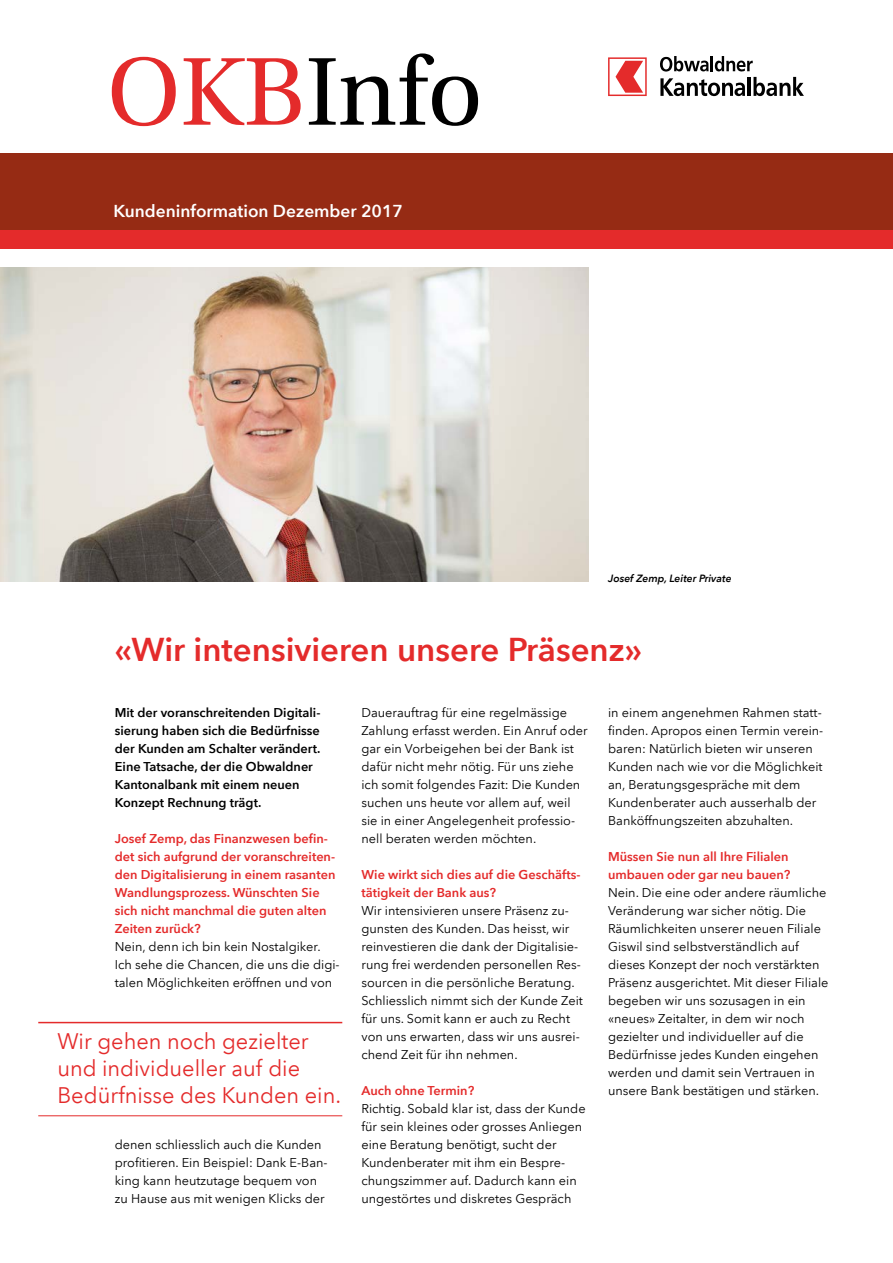
<style>
.page{position:relative;width:893px;height:1263px;background:#fff}
.page>*{position:absolute;margin:0;border:0;box-sizing:border-box;transform-origin:0 0}
.t1{font:96px "Utopia";color:#000}
.Titel_22_24{font:600 33px "Avenir Next LT Com";color:#e42b2b}
.t2{font:22.5px/27px "Avenir Next LT Com";color:#e42b2b}
.t3{font:600 17.25px "Avenir Next LT Com";color:#fff}
.Grundtext_8_5_12{font:12.75px/18px "Avenir Next LT Com";color:#000}
.Grundtext_8_5_12-2{font:600 12.75px/18px "Avenir Next LT Com";color:#e42b2b}
.Lead{font:600 12.75px/18px "Avenir Next LT Com";color:#000}
.Bildlegende{font:italic 600 10.5px "Avenir Next LT Com";color:#000}
.s1{color:#e42b2b}
</style>
<div class="page">
<img style="left:0;top:267px;width:589px;height:315px">
<svg style="left:608px;top:57px;width:39px;height:39px"></svg>
<svg style="left:660px;top:56px;width:144px;height:40px"></svg>
<div style="left:0;top:230px;width:893px;height:19px;background:#e42b2b"></div>
<div style="left:0;top:153px;width:893px;height:77px;background:#962b14"></div>
<hr style="left:38px;top:1022px;width:304px;height:1px;background:#e42b2b">
<hr style="left:38px;top:1115px;width:304px;height:1px;background:#e42b2b">
<h1 class="t1" style="left:107px;top:39px;width:377px"><span class="s1">OKB</span>Info</h1>
<p class="t3" style="left:114px;top:200px;width:291px">Kundeninformation Dezember 2017</p>
<p class="Bildlegende" style="left:608px;top:572px;width:125px">Josef Zemp, Leiter Private</p>
<p class="Titel_22_24" style="left:115px;top:629px;width:529px">«Wir intensivieren unsere Präsenz»</p>
<p class="Lead" style="left:115px;top:703px;width:207px">Mit der voranschreitenden Digitali&shy;sierung haben sich die Bedürfnisse der Kunden am Schalter verändert.<br>Eine Tatsache, der die Obwaldner<br>Kantonalbank mit einem neuen<br>Konzept Rechnung trägt.</p>
<p class="Grundtext_8_5_12-2" style="left:115px;top:829px;width:222px">Josef Zemp, das Finanzwesen befin&shy;det sich aufgrund der voranschreiten&shy;den Digitalisierung in einem rasanten Wandlungsprozess. Wünschten Sie sich nicht manchmal die guten alten Zeiten zurück?</p>
<p class="Grundtext_8_5_12" style="left:115px;top:937px;width:226px">Nein, denn ich bin kein Nostalgiker.<br>Ich sehe die Chancen, die uns die digi&shy;talen Möglichkeiten eröffnen und von</p>
<p class="t2" style="left:57px;top:1027px;width:285px">Wir gehen noch gezielter und individueller auf die<br>Bedürfnisse des Kunden ein.</p>
<p class="Grundtext_8_5_12" style="left:115px;top:1135px;width:213px">denen schliesslich auch die Kunden profitieren. Ein Beispiel: Dank E-Ban&shy;king kann heutzutage bequem von zu Hause aus mit wenigen Klicks der</p>
<p class="Grundtext_8_5_12" style="left:361px;top:703px;width:228px">Dauerauftrag für eine regelmässige Zahlung erfasst werden. Ein Anruf oder gar ein Vorbeigehen bei der Bank ist dafür nicht mehr nötig. Für uns ziehe ich somit folgendes Fazit: Die Kunden suchen uns heute vor allem auf, weil sie in einer Angelegenheit professio&shy;nell beraten werden möchten.</p>
<p class="Grundtext_8_5_12-2" style="left:361px;top:865px;width:221px">Wie wirkt sich dies auf die Geschäfts&shy;tätigkeit der Bank aus?</p>
<p class="Grundtext_8_5_12" style="left:361px;top:901px;width:223px">Wir intensivieren unsere Präsenz zu&shy;gunsten des Kunden. Das heisst, wir reinvestieren die dank der Digitalisie&shy;rung frei werdenden personellen Res&shy;sourcen in die persönliche Beratung.<br>Schliesslich nimmt sich der Kunde Zeit für uns. Somit kann er auch zu Recht von uns erwarten, dass wir uns ausrei&shy;chend Zeit für ihn nehmen.</p>
<p class="Grundtext_8_5_12-2" style="left:361px;top:1081px;width:114px">Auch ohne Termin?</p>
<p class="Grundtext_8_5_12" style="left:361px;top:1099px;width:226px">Richtig. Sobald klar ist, dass der Kunde für sein kleines oder grosses Anliegen eine Beratung benötigt, sucht der Kundenberater mit ihm ein Bespre&shy;chungszimmer auf. Dadurch kann ein ungestörtes und diskretes Gespräch</p>
<p class="Grundtext_8_5_12" style="left:608px;top:703px;width:217px">in einem angenehmen Rahmen statt&shy;finden. Apropos einen Termin verein&shy;baren: Natürlich bieten wir unseren Kunden nach wie vor die Möglichkeit an, Beratungsgespräche mit dem Kundenberater auch ausserhalb der Banköffnungszeiten abzuhalten.</p>
<p class="Grundtext_8_5_12-2" style="left:608px;top:847px;width:184px">Müssen Sie nun all Ihre Filialen umbauen oder gar neu bauen?</p>
<p class="Grundtext_8_5_12" style="left:608px;top:883px;width:222px">Nein. Die eine oder andere räumliche Veränderung war sicher nötig. Die Räumlichkeiten unserer neuen Filiale Giswil sind selbstverständlich auf dieses Konzept der noch verstärkten Präsenz ausgerichtet. Mit dieser Filiale begeben wir uns sozusagen in ein «neues» Zeitalter, in dem wir noch gezielter und individueller auf die Bedürfnisse jedes Kunden eingehen werden und damit sein Vertrauen in unsere Bank bestätigen und stärken.</p>
</div>
